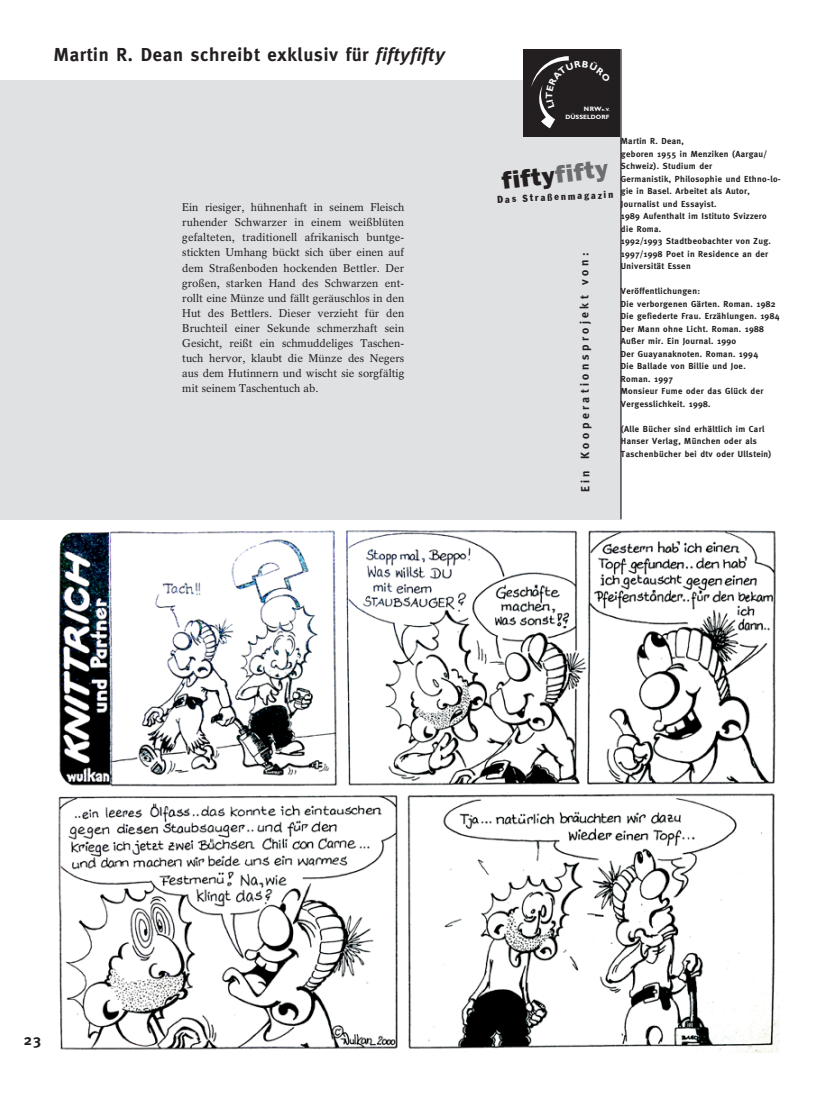
<style>
.page{position:relative;width:833px;height:1099px;background:#fff}
.page>*{position:absolute;margin:0;border:0;box-sizing:border-box;transform-origin:0 0}
.t1{font:800 24.88px "Franklin Gothic";color:#231f20}
.t2{font:700 18.75px "Meta";letter-spacing:.04em;color:#231f20}
.t3{font:700 15px "Meta";color:#231f20}
.t4{font:700 11.88px "Meta";letter-spacing:.285em;color:#231f20}
.t5{font:11.25px/15px "Rotation";color:#231f20;text-align:justify}
.t6{font:condensed 10px "Franklin Gothic";color:#231f20}
.t7{font:700 8.75px/12.5px "Meta";letter-spacing:.04em;color:#231f20}
.t8{font:700 6.25px "Gill Sans";letter-spacing:.005em;color:#fff}
.t9{font:700 4.5px "Gill Sans";color:#fff}
.s1{font-family:"Meta Plus";font-style:italic}
.s2{font-size:6.38px}
.s3{color:#6c6d70}
</style>
<div class="page">
<div style="left:1px;top:80px;width:619px;height:440px;background:#e0e1e3"></div>
<img style="left:58px;top:530px;width:721px;height:522px">
<div style="left:524px;top:49px;width:96px;height:88px;background:#231f20"></div>
<hr style="left:620px;top:49px;width:1px;height:470px;background:#231f20">
<svg style="left:531px;top:56px;width:38px;height:72px"></svg>
<h2 class="t2" style="left:54px;top:44px;width:392px">Martin R. Dean schreibt exklusiv für <span class="s1">fiftyfifty</span></h2>
<p class="t5" style="left:182px;top:200px;width:224px">Ein riesiger, hühnenhaft in seinem Fleisch ruhender Schwarzer in einem weißblüten gefalteten, traditionell afrikanisch buntge&shy;stickten Umhang bückt sich über einen auf dem Straßenboden hockenden Bettler. Der großen, starken Hand des Schwarzen ent&shy;rollt eine Münze und fällt geräuschlos in den Hut des Bettlers. Dieser verzieht für den Bruchteil einer Sekunde schmerzhaft sein Gesicht, reißt ein schmuddeliges Taschen&shy;tuch hervor, klaubt die Münze des Negers aus dem Hutinnern und wischt sie sorgfältig mit seinem Taschentuch ab.</p>
<p class="t9" style="left:584px;top:107px;width:27px"><span class="s2">NRW</span>e.V.</p>
<p class="t8" style="left:565px;top:113px;width:46px">DÜSSELDORF</p>
<p class="t7" style="left:621px;top:135px;width:161px">Martin R. Dean,<br>geboren 1955 in Menziken (Aargau/<br>Schweiz). Studium der<br>Germanistik, Philosophie und Ethno-lo&shy;gie in Basel. Arbeitet als Autor,<br>Journalist und Essayist.<br>1989 Aufenthalt im Istituto Svizzero die Roma.<br>1992/1993 Stadtbeobachter von Zug.<br>1997/1998 Poet in Residence an der<br>Universität Essen</p>
<p class="t7" style="left:621px;top:285px;width:160px">Veröffentlichungen:<br>Die verborgenen Gärten. Roman. 1982<br>Die gefiederte Frau. Erzählungen. 1984<br>Der Mann ohne Licht. Roman. 1988<br>Außer mir. Ein Journal. 1990<br>Der Guayanaknoten. Roman. 1994<br>Die Ballade von Billie und Joe.<br>Roman. 1997<br>Monsieur Fume oder das Glück der<br>Vergesslichkeit. 1998.</p>
<p class="t7" style="left:621px;top:422px;width:152px">(Alle Bücher sind erhältlich im Carl<br>Hanser Verlag, München oder als<br>Taschenbücher bei dtv oder Ullstein)</p>
<h1 class="t1" style="left:500px;top:166px;width:108px;rotate:-7deg">fifty<span class="s3">fifty</span></h1>
<p class="t6" style="left:497px;top:193px;width:117px;rotate:-2deg">Das Straßenmagazin</p>
<h3 class="t4" style="left:578px;top:492px;width:241px;rotate:-90deg">Ein Kooperationsprojekt von:</h3>
<h3 class="t3" style="left:24px;top:1031px;width:19px">23</h3>
</div>
